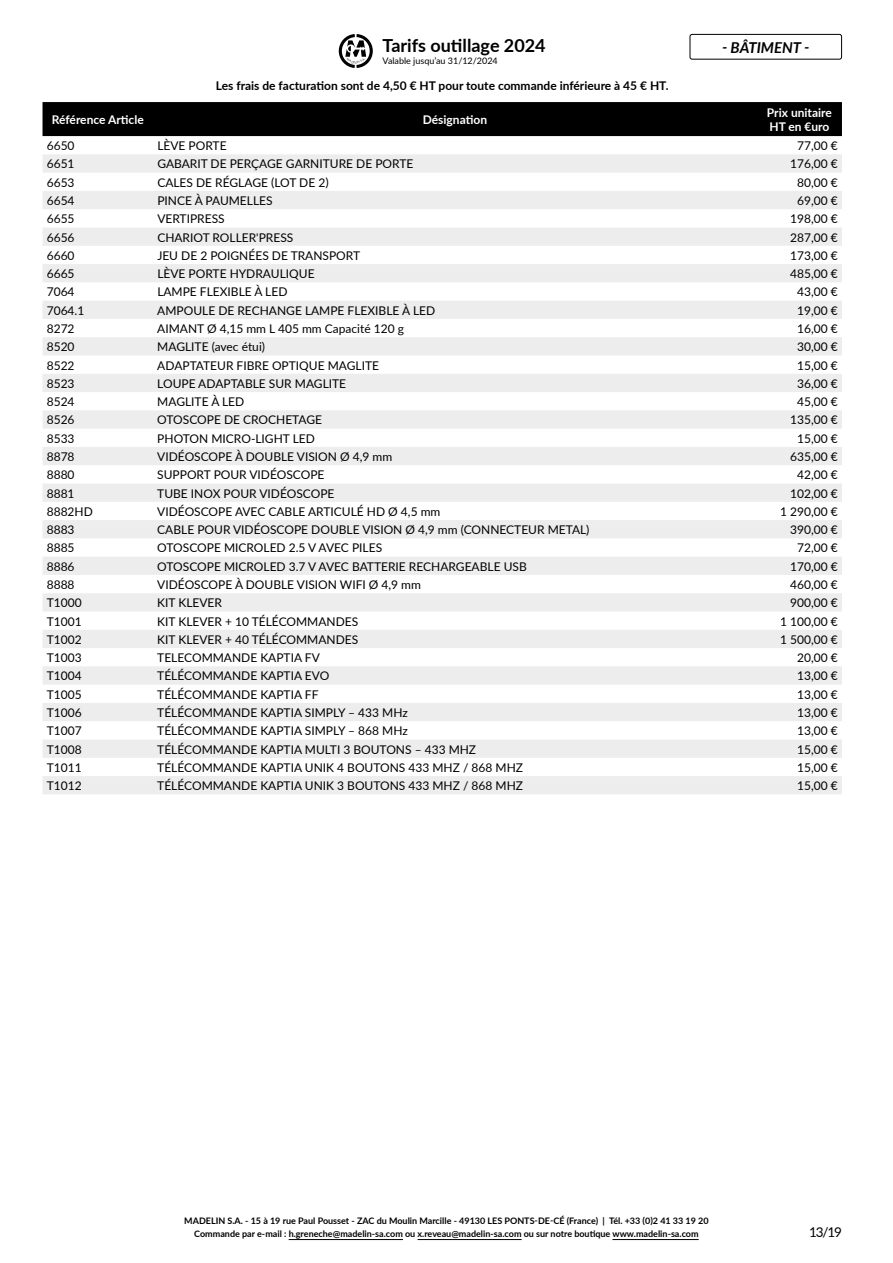
<style>
.page{position:relative;width:893px;height:1263px;background:#fff}
.page>*{position:absolute;margin:0;border:0;box-sizing:border-box;transform-origin:0 0}
.t1{font:700 18px "Lato";color:#000}
.t2{font:italic 700 15px "Lato";color:#000}
.t3{font:13.5px "Lato";color:#000}
.t4{font:12px "Lato";color:#000}
.t5{font:700 12px "Lato";color:#000}
.t6{font:700 12px/14.4px "Lato";color:#fff}
.t7{font:700 9px/13.5px "Lato";color:#000;text-align:center}
.t8{font:9px "Lato";color:#000}
</style>
<div class="page">
<hr style="left:289px;top:1239px;width:114px;height:1px;background:#000">
<hr style="left:418px;top:1239px;width:104px;height:1px;background:#000">
<hr style="left:612px;top:1239px;width:87px;height:1px;background:#000">
<div style="left:43px;top:102px;width:799px;height:34px;background:#000"></div>
<svg style="left:43px;top:154px;width:799px;height:640px;fill:#f1f1f1"></svg>
<div style="left:690px;top:34px;width:152px;height:26px;border:1px solid #000;border-radius:2px"></div>
<svg style="left:339px;top:34px;width:34px;height:34px"></svg>
<h1 class="t1" style="left:383px;top:32px;width:165px">Tarifs outillage 2024</h1>
<p class="t8" style="left:383px;top:55px;width:117px">Valable jusqu’au 31/12/2024</p>
<p class="t5" style="left:216px;top:77px;width:454px">Les frais de facturation sont de 4,50 € HT pour toute commande inférieure à 45 € HT.</p>
<p class="t2" style="left:722px;top:36px;width:89px">- BÂTIMENT -</p>
<p class="t6" style="left:52px;top:112px;width:93px">Référence Article</p>
<p class="t6" style="left:423px;top:112px;width:66px">Désignation</p>
<p class="t6" style="left:767px;top:105px;width:66px">Prix unitaire<br>HT en €uro</p>
<p class="t4" style="left:47px;top:137px;width:29px">6650</p>
<p class="t4" style="left:157px;top:137px;width:71px">LÈVE PORTE</p>
<p class="t4" style="left:797px;top:137px;width:42px">77,00 €</p>
<p class="t4" style="left:47px;top:155px;width:29px">6651</p>
<p class="t4" style="left:157px;top:155px;width:258px">GABARIT DE PERÇAGE GARNITURE DE PORTE</p>
<p class="t4" style="left:790px;top:155px;width:49px">176,00 €</p>
<p class="t4" style="left:47px;top:174px;width:29px">6653</p>
<p class="t4" style="left:157px;top:174px;width:173px">CALES DE RÉGLAGE (LOT DE 2)</p>
<p class="t4" style="left:797px;top:174px;width:42px">80,00 €</p>
<p class="t4" style="left:47px;top:192px;width:29px">6654</p>
<p class="t4" style="left:157px;top:192px;width:117px">PINCE À PAUMELLES</p>
<p class="t4" style="left:797px;top:192px;width:42px">69,00 €</p>
<p class="t4" style="left:47px;top:210px;width:29px">6655</p>
<p class="t4" style="left:157px;top:210px;width:69px">VERTIPRESS</p>
<p class="t4" style="left:790px;top:210px;width:49px">198,00 €</p>
<p class="t4" style="left:47px;top:229px;width:29px">6656</p>
<p class="t4" style="left:157px;top:229px;width:138px">CHARIOT ROLLER'PRESS</p>
<p class="t4" style="left:790px;top:229px;width:49px">287,00 €</p>
<p class="t4" style="left:47px;top:247px;width:29px">6660</p>
<p class="t4" style="left:157px;top:247px;width:204px">JEU DE 2 POIGNÉES DE TRANSPORT</p>
<p class="t4" style="left:790px;top:247px;width:49px">173,00 €</p>
<p class="t4" style="left:47px;top:265px;width:29px">6665</p>
<p class="t4" style="left:157px;top:265px;width:159px">LÈVE PORTE HYDRAULIQUE</p>
<p class="t4" style="left:790px;top:265px;width:49px">485,00 €</p>
<p class="t4" style="left:47px;top:283px;width:29px">7064</p>
<p class="t4" style="left:157px;top:283px;width:132px">LAMPE FLEXIBLE À LED</p>
<p class="t4" style="left:797px;top:283px;width:42px">43,00 €</p>
<p class="t4" style="left:47px;top:302px;width:39px">7064.1</p>
<p class="t4" style="left:157px;top:302px;width:279px">AMPOULE DE RECHANGE LAMPE FLEXIBLE À LED</p>
<p class="t4" style="left:797px;top:302px;width:42px">19,00 €</p>
<p class="t4" style="left:47px;top:320px;width:29px">8272</p>
<p class="t4" style="left:157px;top:320px;width:248px">AIMANT Ø 4,15 mm L 405 mm Capacité 120 g</p>
<p class="t4" style="left:797px;top:320px;width:42px">16,00 €</p>
<p class="t4" style="left:47px;top:338px;width:29px">8520</p>
<p class="t4" style="left:157px;top:338px;width:109px">MAGLITE (avec étui)</p>
<p class="t4" style="left:797px;top:338px;width:42px">30,00 €</p>
<p class="t4" style="left:47px;top:357px;width:29px">8522</p>
<p class="t4" style="left:157px;top:357px;width:223px">ADAPTATEUR FIBRE OPTIQUE MAGLITE</p>
<p class="t4" style="left:797px;top:357px;width:42px">15,00 €</p>
<p class="t4" style="left:47px;top:375px;width:29px">8523</p>
<p class="t4" style="left:157px;top:375px;width:190px">LOUPE ADAPTABLE SUR MAGLITE</p>
<p class="t4" style="left:797px;top:375px;width:42px">36,00 €</p>
<p class="t4" style="left:47px;top:393px;width:29px">8524</p>
<p class="t4" style="left:157px;top:393px;width:89px">MAGLITE À LED</p>
<p class="t4" style="left:797px;top:393px;width:42px">45,00 €</p>
<p class="t4" style="left:47px;top:411px;width:29px">8526</p>
<p class="t4" style="left:157px;top:411px;width:166px">OTOSCOPE DE CROCHETAGE</p>
<p class="t4" style="left:790px;top:411px;width:49px">135,00 €</p>
<p class="t4" style="left:47px;top:430px;width:29px">8533</p>
<p class="t4" style="left:157px;top:430px;width:159px">PHOTON MICRO-LIGHT LED</p>
<p class="t4" style="left:797px;top:430px;width:42px">15,00 €</p>
<p class="t4" style="left:47px;top:448px;width:29px">8878</p>
<p class="t4" style="left:157px;top:448px;width:236px">VIDÉOSCOPE À DOUBLE VISION Ø 4,9 mm</p>
<p class="t4" style="left:790px;top:448px;width:49px">635,00 €</p>
<p class="t4" style="left:47px;top:466px;width:29px">8880</p>
<p class="t4" style="left:157px;top:466px;width:169px">SUPPORT POUR VIDÉOSCOPE</p>
<p class="t4" style="left:797px;top:466px;width:42px">42,00 €</p>
<p class="t4" style="left:47px;top:485px;width:29px">8881</p>
<p class="t4" style="left:157px;top:485px;width:179px">TUBE INOX POUR VIDÉOSCOPE</p>
<p class="t4" style="left:790px;top:485px;width:49px">102,00 €</p>
<p class="t4" style="left:47px;top:503px;width:48px">8882HD</p>
<p class="t4" style="left:157px;top:503px;width:285px">VIDÉOSCOPE AVEC CABLE ARTICULÉ HD Ø 4,5 mm</p>
<p class="t4" style="left:780px;top:503px;width:59px">1 290,00 €</p>
<p class="t4" style="left:47px;top:521px;width:29px">8883</p>
<p class="t4" style="left:157px;top:521px;width:434px">CABLE POUR VIDÉOSCOPE DOUBLE VISION Ø 4,9 mm (CONNECTEUR METAL)</p>
<p class="t4" style="left:790px;top:521px;width:49px">390,00 €</p>
<p class="t4" style="left:47px;top:539px;width:29px">8885</p>
<p class="t4" style="left:157px;top:539px;width:226px">OTOSCOPE MICROLED 2.5 V AVEC PILES</p>
<p class="t4" style="left:797px;top:539px;width:42px">72,00 €</p>
<p class="t4" style="left:47px;top:558px;width:29px">8886</p>
<p class="t4" style="left:157px;top:558px;width:371px">OTOSCOPE MICROLED 3.7 V AVEC BATTERIE RECHARGEABLE USB</p>
<p class="t4" style="left:790px;top:558px;width:49px">170,00 €</p>
<p class="t4" style="left:47px;top:576px;width:29px">8888</p>
<p class="t4" style="left:157px;top:576px;width:265px">VIDÉOSCOPE À DOUBLE VISION WIFI Ø 4,9 mm</p>
<p class="t4" style="left:790px;top:576px;width:49px">460,00 €</p>
<p class="t4" style="left:47px;top:594px;width:36px">T1000</p>
<p class="t4" style="left:157px;top:594px;width:66px">KIT KLEVER</p>
<p class="t4" style="left:790px;top:594px;width:49px">900,00 €</p>
<p class="t4" style="left:47px;top:613px;width:36px">T1001</p>
<p class="t4" style="left:157px;top:613px;width:202px">KIT KLEVER + 10 TÉLÉCOMMANDES</p>
<p class="t4" style="left:780px;top:613px;width:59px">1 100,00 €</p>
<p class="t4" style="left:47px;top:631px;width:36px">T1002</p>
<p class="t4" style="left:157px;top:631px;width:202px">KIT KLEVER + 40 TÉLÉCOMMANDES</p>
<p class="t4" style="left:780px;top:631px;width:59px">1 500,00 €</p>
<p class="t4" style="left:47px;top:649px;width:36px">T1003</p>
<p class="t4" style="left:157px;top:649px;width:164px">TELECOMMANDE KAPTIA FV</p>
<p class="t4" style="left:797px;top:649px;width:42px">20,00 €</p>
<p class="t4" style="left:47px;top:667px;width:36px">T1004</p>
<p class="t4" style="left:157px;top:667px;width:174px">TÉLÉCOMMANDE KAPTIA EVO</p>
<p class="t4" style="left:797px;top:667px;width:42px">13,00 €</p>
<p class="t4" style="left:47px;top:686px;width:36px">T1005</p>
<p class="t4" style="left:157px;top:686px;width:163px">TÉLÉCOMMANDE KAPTIA FF</p>
<p class="t4" style="left:797px;top:686px;width:42px">13,00 €</p>
<p class="t4" style="left:47px;top:704px;width:36px">T1006</p>
<p class="t4" style="left:157px;top:704px;width:252px">TÉLÉCOMMANDE KAPTIA SIMPLY – 433 MHz</p>
<p class="t4" style="left:797px;top:704px;width:42px">13,00 €</p>
<p class="t4" style="left:47px;top:722px;width:36px">T1007</p>
<p class="t4" style="left:157px;top:722px;width:252px">TÉLÉCOMMANDE KAPTIA SIMPLY – 868 MHz</p>
<p class="t4" style="left:797px;top:722px;width:42px">13,00 €</p>
<p class="t4" style="left:47px;top:741px;width:36px">T1008</p>
<p class="t4" style="left:157px;top:741px;width:320px">TÉLÉCOMMANDE KAPTIA MULTI 3 BOUTONS – 433 MHZ</p>
<p class="t4" style="left:797px;top:741px;width:42px">15,00 €</p>
<p class="t4" style="left:47px;top:759px;width:36px">T1011</p>
<p class="t4" style="left:157px;top:759px;width:367px">TÉLÉCOMMANDE KAPTIA UNIK 4 BOUTONS 433 MHZ / 868 MHZ</p>
<p class="t4" style="left:797px;top:759px;width:42px">15,00 €</p>
<p class="t4" style="left:47px;top:777px;width:36px">T1012</p>
<p class="t4" style="left:157px;top:777px;width:367px">TÉLÉCOMMANDE KAPTIA UNIK 3 BOUTONS 433 MHZ / 868 MHZ</p>
<p class="t4" style="left:797px;top:777px;width:42px">15,00 €</p>
<p class="t7" style="left:184px;top:1213px;width:526px">MADELIN S.A. - 15 à 19 rue Paul Pousset - ZAC du Moulin Marcille - 49130 LES PONTS-DE-CÉ (France) | Tél. +33 (0)2 41 33 19 20<br>Commande par e-mail : h.greneche@madelin-sa.com ou x.reveau@madelin-sa.com ou sur notre boutique www.madelin-sa.com</p>
<p class="t3" style="left:809px;top:1223px;width:34px">13/19</p>
</div>
